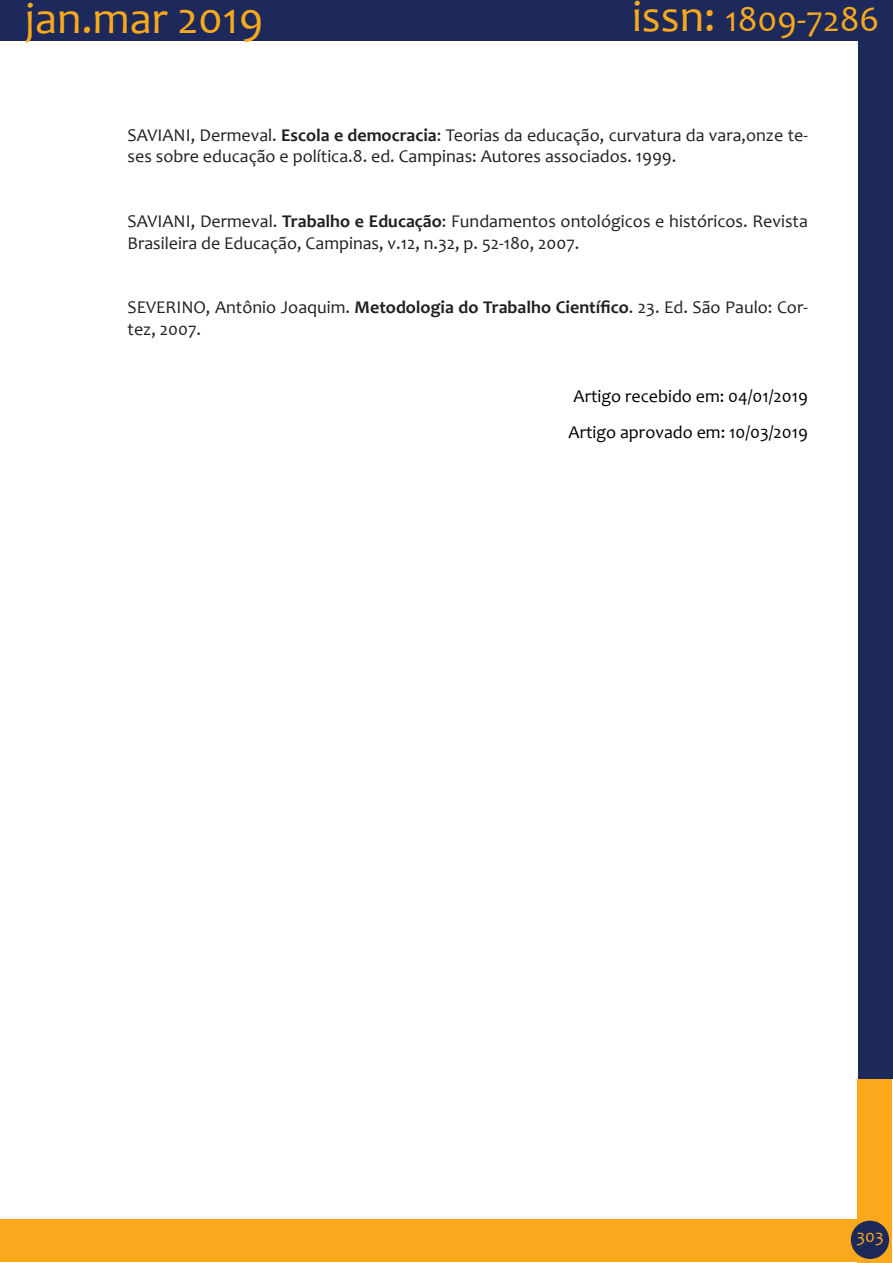
<style>
.page{position:relative;width:893px;height:1263px;background:#fff}
.page>*{position:absolute;margin:0;border:0;box-sizing:border-box;transform-origin:0 0}
.t1{font:45px "Candara";color:#f9a91b}
.t2{font:36px "Candara";color:#f9a91b}
.t3{font:18px/21.6px "Candara";color:#231f20}
.Referências{font:18px/36px "Candara";color:#000}
.t4{font:18px "Candara";color:#f9a91b}
.s1{font-size:45px}
.s2{font-weight:700}
</style>
<div class="page">
<div style="left:858px;top:0;width:34px;height:1079px;background:#1d295a"></div>
<div style="left:0;top:0;width:890px;height:41px;background:#1d295a"></div>
<div style="left:857px;top:1079px;width:34px;height:184px;background:#f9a91b"></div>
<div style="left:0;top:1219px;width:860px;height:43px;background:#f9a91b"></div>
<div style="left:851px;top:1221px;width:38px;height:38px;background:#1d295a;border-radius:50%"></div>
<h1 class="t1" style="left:25px;top:-9px;width:240px">jan.mar 2019</h1>
<h2 class="t2" style="left:632px;top:-3px;width:249px"><span class="s1">issn:</span> 1809-7286</h2>
<p class="t3" style="left:128px;top:124px;width:682px">SAVIANI, Dermeval. <span class="s2">Escola e democracia</span>: Teorias da educação, curvatura da vara,onze te&shy;ses sobre educação e política.8. ed. Campinas: Autores associados. 1999.</p>
<p class="t3" style="left:128px;top:210px;width:682px">SAVIANI, Dermeval. <span class="s2">Trabalho e Educação</span>: Fundamentos ontológicos e históricos. Revista<br>Brasileira de Educação, Campinas, v.12, n.32, p. 52-180, 2007.</p>
<p class="t3" style="left:128px;top:297px;width:682px">SEVERINO, Antônio Joaquim. <span class="s2">Metodologia do Trabalho Científico</span>. 23. Ed. São Paulo: Cor&shy;tez, 2007.</p>
<p class="Referências" style="left:569px;top:378px;width:241px">Artigo recebido em: 04/01/2019<br>Artigo aprovado em: 10/03/2019</p>
<p class="t4" style="left:856px;top:1224px;width:29px">303</p>
</div>
